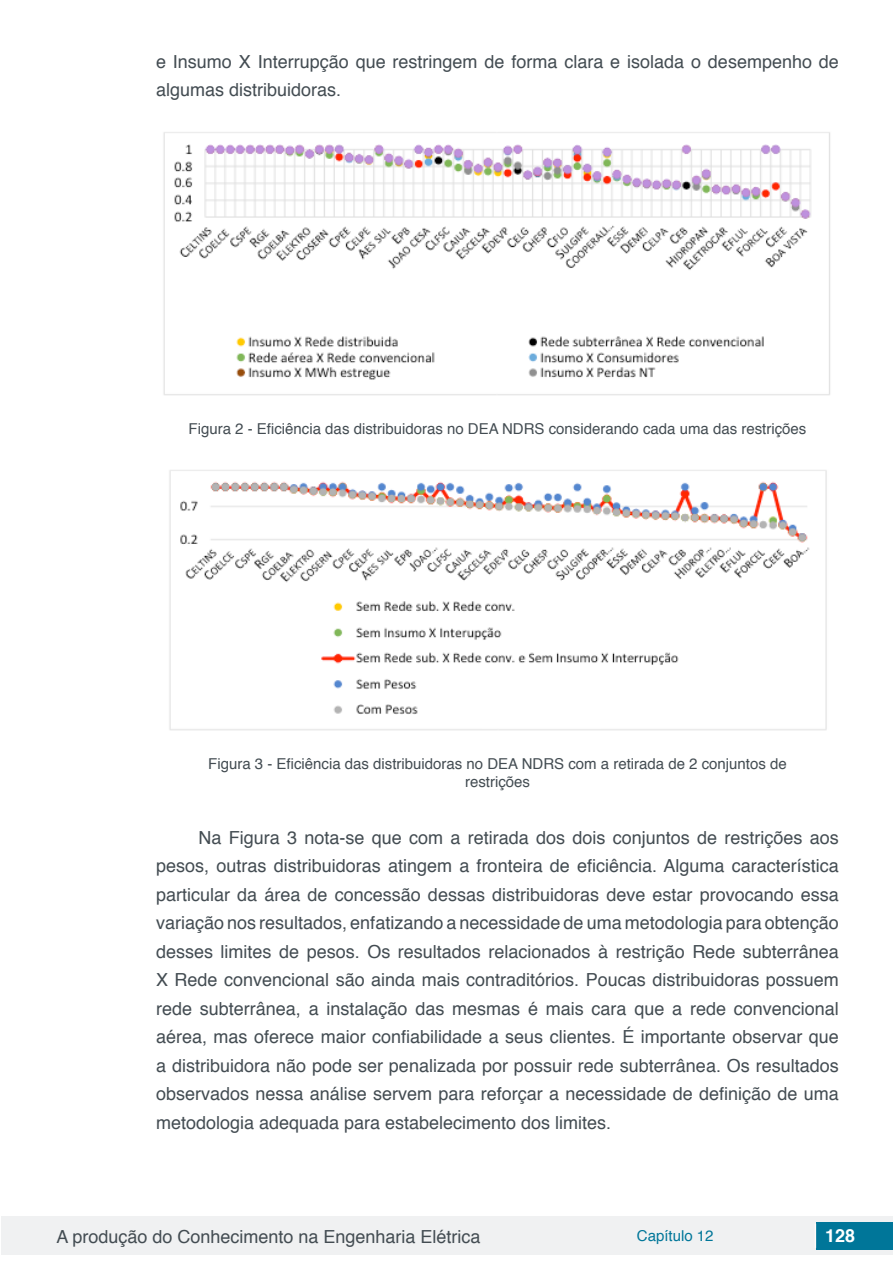
<style>
.page{position:relative;width:893px;height:1263px;background:#fff}
.page>*{position:absolute;margin:0;border:0;box-sizing:border-box;transform-origin:0 0}
.t1{font:18px/28.5px "Helvetica";color:#434c52}
.t2{font:700 18px "Helvetica";color:#fff}
.t3{font:15px/18px "Helvetica";color:#434c52;text-align:center}
.t4{font:15px "Helvetica";color:#007699}
</style>
<div class="page">
<div style="left:1px;top:1216px;width:891px;height:38px;background:#f0f1f2"></div>
<div style="left:816px;top:1222px;width:77px;height:27px;background:#007699"></div>
<svg style="left:815px;top:1224px;width:1px;height:24px"></svg>
<img style="left:163px;top:132px;width:667px;height:263px">
<img style="left:169px;top:470px;width:658px;height:261px">
<p class="t1" style="left:156px;top:47px;width:684px">e Insumo X Interrupção que restringem de forma clara e isolada o desempenho de algumas distribuidoras.</p>
<p class="t3" style="left:189px;top:420px;width:619px">Figura 2 - Eficiência das distribuidoras no DEA NDRS considerando cada uma das restrições</p>
<p class="t3" style="left:208px;top:755px;width:580px">Figura 3 - Eficiência das distribuidoras no DEA NDRS com a retirada de 2 conjuntos de restrições</p>
<p class="t1" style="left:156px;top:824px;width:684px;text-align:justify;text-indent:43px">Na Figura 3 nota-se que com a retirada dos dois conjuntos de restrições aos pesos, outras distribuidoras atingem a fronteira de eficiência. Alguma característica particular da área de concessão dessas distribuidoras deve estar provocando essa variação nos resultados, enfatizando a necessidade de uma metodologia para obtenção desses limites de pesos. Os resultados relacionados à restrição Rede subterrânea X Rede convencional são ainda mais contraditórios. Poucas distribuidoras possuem rede subterrânea, a instalação das mesmas é mais cara que a rede convencional aérea, mas oferece maior confiabilidade a seus clientes. É importante observar que a distribuidora não pode ser penalizada por possuir rede subterrânea. Os resultados observados nessa análise servem para reforçar a necessidade de definição de uma metodologia adequada para estabelecimento dos limites.</p>
<p class="t1" style="left:56px;top:1223px;width:426px">A produção do Conhecimento na Engenharia Elétrica</p>
<p class="t4" style="left:637px;top:1224px;width:78px">Capítulo 12</p>
<p class="t2" style="left:825px;top:1221px;width:32px">128</p>
</div>
